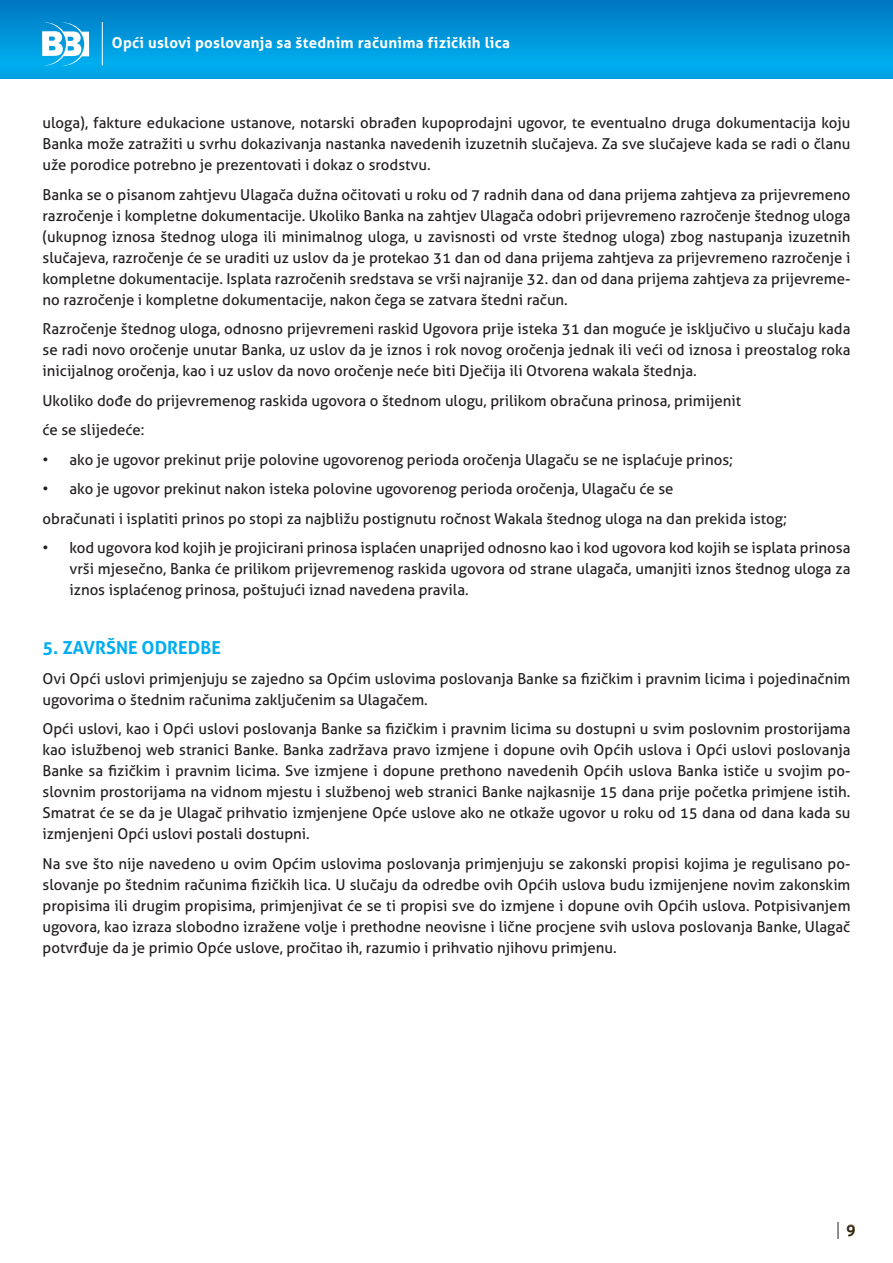
<style>
.page{position:relative;width:893px;height:1263px;background:#fff}
.page>*{position:absolute;margin:0;border:0;box-sizing:border-box;transform-origin:0 0}
.t1{font:700 18px "Aller";color:#00aeef}
.t2{font:15px/21px "Aller";color:#231f20;text-align:justify}
.t3{font:700 15px "Aller";letter-spacing:.02em;color:#fff}
</style>
<div class="page">
<div style="left:0;top:0;width:893px;height:79px;background:linear-gradient(to bottom,#0079c2,#00b2f2)"></div>
<svg style="left:42px;top:22px;width:47px;height:44px"></svg>
<hr style="left:102px;top:22px;width:1px;height:43px;background:#fff">
<svg style="left:846px;top:1224px;width:9px;height:13px"></svg>
<svg style="left:838px;top:1222px;width:1px;height:17px"></svg>
<p class="t3" style="left:112px;top:34px;width:400px">Opći uslovi poslovanja sa štednim računima fizičkih lica</p>
<p class="t2" style="left:43px;top:112px;width:809px">uloga), fakture edukacione ustanove, notarski obrađen kupoprodajni ugovor, te eventualno druga dokumentacija koju Banka može zatražiti u svrhu dokazivanja nastanka navedenih izuzetnih slučajeva. Za sve slučajeve kada se radi o članu uže porodice potrebno je prezentovati i dokaz o srodstvu.</p>
<p class="t2" style="left:43px;top:184px;width:809px">Banka se o pisanom zahtjevu Ulagača dužna očitovati u roku od 7 radnih dana od dana prijema zahtjeva za prijevremeno razročenje i kompletne dokumentacije. Ukoliko Banka na zahtjev Ulagača odobri prijevremeno razročenje štednog uloga (ukupnog iznosa štednog uloga ili minimalnog uloga, u zavisnosti od vrste štednog uloga) zbog nastupanja izuzetnih slučajeva, razročenje će se uraditi uz uslov da je protekao 31 dan od dana prijema zahtjeva za prijevremeno razročenje i kompletne dokumentacije. Isplata razročenih sredstava se vrši najranije 32. dan od dana prijema zahtjeva za prijevreme&shy;no razročenje i kompletne dokumentacije, nakon čega se zatvara štedni račun.</p>
<p class="t2" style="left:43px;top:318px;width:809px">Razročenje štednog uloga, odnosno prijevremeni raskid Ugovora prije isteka 31 dan moguće je isključivo u slučaju kada se radi novo oročenje unutar Banka, uz uslov da je iznos i rok novog oročenja jednak ili veći od iznosa i preostalog roka inicijalnog oročenja, kao i uz uslov da novo oročenje neće biti Dječija ili Otvorena wakala štednja.</p>
<p class="t2" style="left:43px;top:390px;width:700px">Ukoliko dođe do prijevremenog raskida ugovora o štednom ulogu, prilikom obračuna prinosa, primijenit</p>
<p class="t2" style="left:43px;top:419px;width:103px">će se slijedeće:</p>
<p class="t2" style="left:43px;top:449px;width:692px">• ako je ugovor prekinut prije polovine ugovorenog perioda oročenja Ulagaču se ne isplaćuje prinos;</p>
<p class="t2" style="left:43px;top:478px;width:632px">• ako je ugovor prekinut nakon isteka polovine ugovorenog perioda oročenja, Ulagaču će se</p>
<p class="t2" style="left:43px;top:508px;width:746px">obračunati i isplatiti prinos po stopi za najbližu postignutu ročnost Wakala štednog uloga na dan prekida istog;</p>
<p class="t2" style="left:70px;top:537px;width:782px;text-indent:-27px">• kod ugovora kod kojih je projicirani prinosa isplaćen unaprijed odnosno kao i kod ugovora kod kojih se isplata prinosa vrši mjesečno, Banka će prilikom prijevremenog raskida ugovora od strane ulagača, umanjiti iznos štednog uloga za iznos isplaćenog prinosa, poštujući iznad navedena pravila.</p>
<p class="t1" style="left:43px;top:637px;width:180px">5. ZAVRŠNE ODREDBE</p>
<p class="t2" style="left:43px;top:668px;width:809px">Ovi Opći uslovi primjenjuju se zajedno sa Općim uslovima poslovanja Banke sa fizičkim i pravnim licima i pojedinačnim ugovorima o štednim računima zaključenim sa Ulagačem.</p>
<p class="t2" style="left:43px;top:718px;width:809px">Opći uslovi, kao i Opći uslovi poslovanja Banke sa fizičkim i pravnim licima su dostupni u svim poslovnim prostorijama kao islužbenoj web stranici Banke. Banka zadržava pravo izmjene i dopune ovih Općih uslova i Opći uslovi poslovanja Banke sa fizičkim i pravnim licima. Sve izmjene i dopune prethono navedenih Općih uslova Banka ističe u svojim po&shy;slovnim prostorijama na vidnom mjestu i službenoj web stranici Banke najkasnije 15 dana prije početka primjene istih.<br>Smatrat će se da je Ulagač prihvatio izmjenjene Opće uslove ako ne otkaže ugovor u roku od 15 dana od dana kada su izmjenjeni Opći uslovi postali dostupni.</p>
<p class="t2" style="left:43px;top:853px;width:809px">Na sve što nije navedeno u ovim Općim uslovima poslovanja primjenjuju se zakonski propisi kojima je regulisano po&shy;slovanje po štednim računima fizičkih lica. U slučaju da odredbe ovih Općih uslova budu izmijenjene novim zakonskim propisima ili drugim propisima, primjenjivat će se ti propisi sve do izmjene i dopune ovih Općih uslova. Potpisivanjem ugovora, kao izraza slobodno izražene volje i prethodne neovisne i lične procjene svih uslova poslovanja Banke, Ulagač potvrđuje da je primio Opće uslove, pročitao ih, razumio i prihvatio njihovu primjenu.</p>
<p class="t2" style="left:846px;top:1219px;width:10px">9</p>
</div>
